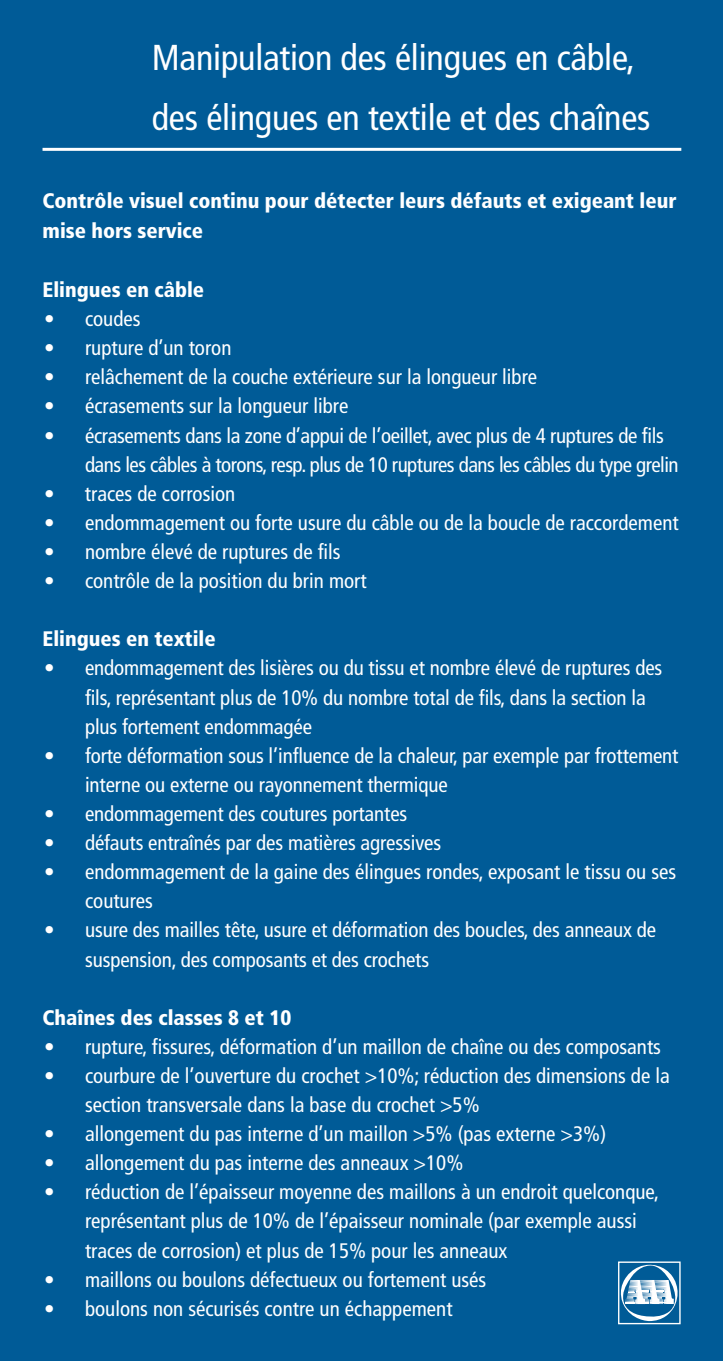
<style>
.page{position:relative;width:723px;height:1361px;background:#005b97}
.page>*{position:absolute;margin:0;border:0;box-sizing:border-box;transform-origin:0 0}
.t1{font:condensed 36px/60px "Frutiger";letter-spacing:-.005em;color:#fff}
.t2{font:condensed 21px/29.1px "Frutiger";color:#fff}
.t3{font:condensed 21px/29.1px "Frutiger";letter-spacing:-.02em;color:#fff}
.t4{font:900 condensed 21px/30px "Frutiger";color:#fff}
</style>
<div class="page">
<hr style="left:43px;top:148px;width:638px;height:3px;background:#fff">
<div style="left:618px;top:1261px;width:62px;height:63px;border:1px solid #fff"></div>
<svg style="left:618px;top:1263px;width:62px;height:58px"></svg>
<p class="t1" style="left:152px;top:28px;width:500px">Manipulation des élingues en câble, des élingues en textile et des chaînes</p>
<p class="t4" style="left:43px;top:185px;width:635px">Contrôle visuel continu pour détecter leurs défauts et exigeant leur mise hors service</p>
<p class="t4" style="left:43px;top:275px;width:163px">Elingues en câble</p>
<p class="t2" style="left:44px;top:304px;width:98px">• coudes</p>
<p class="t2" style="left:44px;top:333px;width:189px">• rupture d’un toron</p>
<p class="t2" style="left:44px;top:363px;width:494px">• relâchement de la couche extérieure sur la longueur libre</p>
<p class="t2" style="left:44px;top:392px;width:306px">• écrasements sur la longueur libre</p>
<p class="t3" style="left:85px;top:421px;width:595px;text-indent:-41px">• écrasements dans la zone d’appui de l’oeillet, avec plus de 4 ruptures de fils dans les câbles à torons, resp. plus de 10 ruptures dans les câbles du type grelin</p>
<p class="t2" style="left:44px;top:479px;width:193px">• traces de corrosion</p>
<p class="t2" style="left:44px;top:508px;width:636px">• endommagement ou forte usure du câble ou de la boucle de raccordement</p>
<p class="t2" style="left:44px;top:537px;width:298px">• nombre élevé de ruptures de fils</p>
<p class="t2" style="left:44px;top:566px;width:324px">• contrôle de la position du brin mort</p>
<p class="t4" style="left:43px;top:624px;width:175px">Elingues en textile</p>
<p class="t2" style="left:85px;top:654px;width:579px;text-indent:-41px">• endommagement des lisières ou du tissu et nombre élevé de ruptures des fils, représentant plus de 10% du nombre total de fils, dans la section la plus fortement endommagée</p>
<p class="t2" style="left:85px;top:741px;width:595px;text-indent:-41px">• forte déformation sous l’influence de la chaleur, par exemple par frottement interne ou externe ou rayonnement thermique</p>
<p class="t2" style="left:44px;top:799px;width:365px">• endommagement des coutures portantes</p>
<p class="t2" style="left:44px;top:828px;width:398px">• défauts entraînés par des matières agressives</p>
<p class="t2" style="left:85px;top:857px;width:593px;text-indent:-41px">• endommagement de la gaine des élingues rondes, exposant le tissu ou ses coutures</p>
<p class="t2" style="left:85px;top:915px;width:573px;text-indent:-41px">• usure des mailles tête, usure et déformation des boucles, des anneaux de suspension, des composants et des crochets</p>
<p class="t4" style="left:43px;top:1002px;width:250px">Chaînes des classes 8 et 10</p>
<p class="t2" style="left:44px;top:1032px;width:618px">• rupture, fissures, déformation d’un maillon de chaîne ou des composants</p>
<p class="t2" style="left:85px;top:1061px;width:586px;text-indent:-41px">• courbure de l’ouverture du crochet &gt;10%; réduction des dimensions de la section transversale dans la base du crochet &gt;5%</p>
<p class="t2" style="left:44px;top:1119px;width:563px">• allongement du pas interne d’un maillon &gt;5% (pas externe &gt;3%)</p>
<p class="t2" style="left:44px;top:1148px;width:421px">• allongement du pas interne des anneaux &gt;10%</p>
<p class="t2" style="left:85px;top:1177px;width:575px;text-indent:-41px">• réduction de l’épaisseur moyenne des maillons à un endroit quelconque, représentant plus de 10% de l’épaisseur nominale (par exemple aussi traces de corrosion) et plus de 15% pour les anneaux</p>
<p class="t2" style="left:44px;top:1265px;width:444px">• maillons ou boulons défectueux ou fortement usés</p>
<p class="t2" style="left:44px;top:1294px;width:410px">• boulons non sécurisés contre un échappement</p>
</div>
